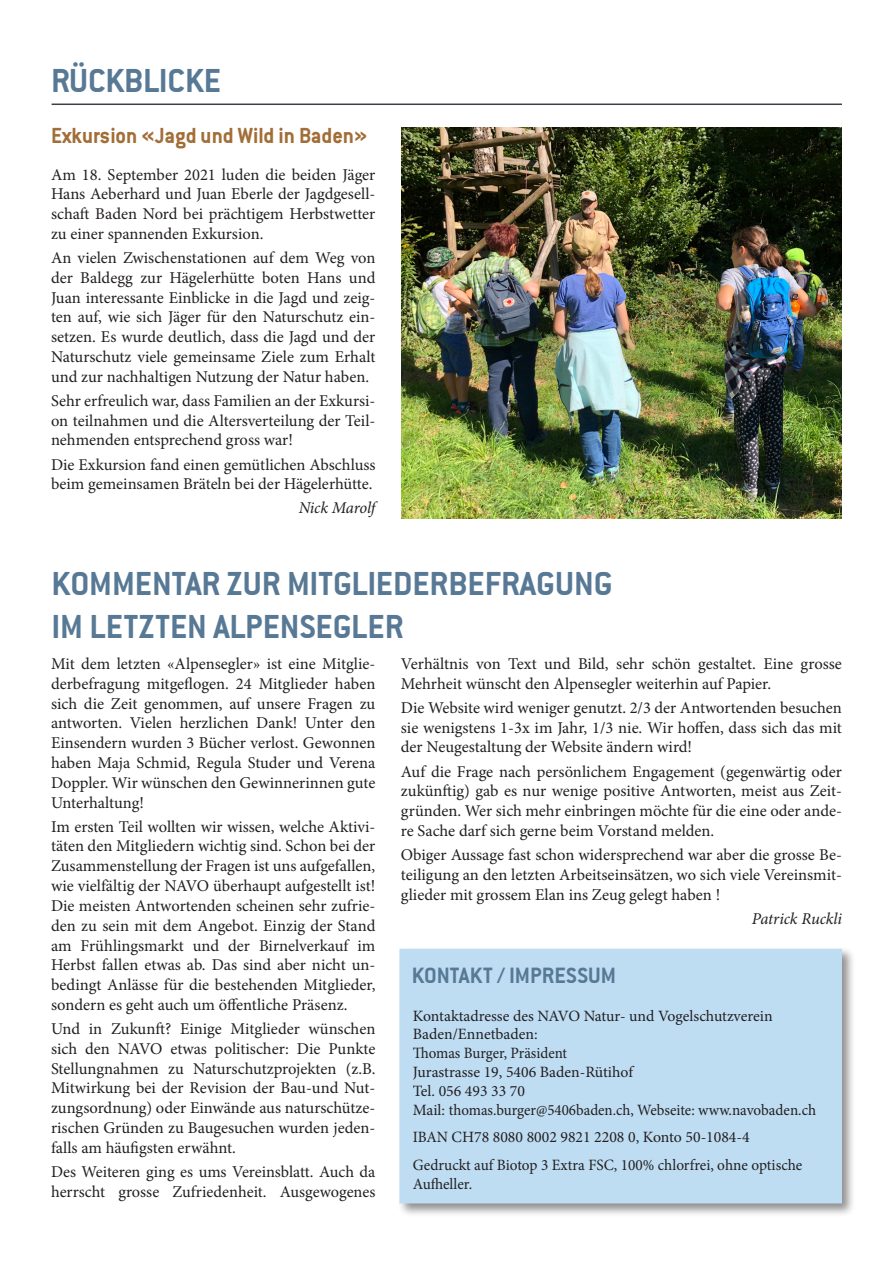
<style>
.page{position:relative;width:893px;height:1263px;background:#fff}
.page>*{position:absolute;margin:0;border:0;box-sizing:border-box;transform-origin:0 0}
.Title_Level_1{font:36px/43.2px "Conduit ITCTT Bold";color:#587995}
.Agenda_Title{font:700 24px "Conduit ITC";color:#a26e38;scale:.96 1}
.Title_Level_2{font:24px "Conduit ITCTT Bold";color:#587995}
.Body{font:16.5px/19.8px "Minion Pro";color:#231f20;text-align:justify}
.Author{font:italic 16.5px "Minion Pro";letter-spacing:-.01em;color:#231f20}
.Interview_Question{font:15.75px/18.9px "Minion Pro";color:#231f20}
.Body-2{font:15.75px/18.9px "Minion Pro";color:#231f20}
.Interview_Question-2{font:15.75px "Minion Pro";color:#231f20;scale:.96 1}
</style>
<div class="page">
<hr style="left:52px;top:104px;width:790px;height:1px;background:#3c4047">
<img style="left:401px;top:128px;width:441px;height:391px">
<div style="left:397px;top:946px;width:459px;height:271px;background:#231f20;opacity:.5"></div>
<div style="left:399px;top:949px;width:443px;height:254px;background:#beddf3"></div>
<p class="Title_Level_1" style="left:51px;top:58px;width:171px">RÜCKBLICKE</p>
<p class="Agenda_Title" style="left:51px;top:121px;width:331px">Exkursion «Jagd und Wild in Baden»</p>
<p class="Body" style="left:51px;top:164px;width:326px">Am 18. September 2021 luden die beiden Jäger Hans Aeberhard und Juan Eberle der Jagdgesell&shy;schaft Baden Nord bei prächtigem Herbstwetter zu einer spannenden Exkursion.</p>
<p class="Body" style="left:51px;top:248px;width:326px">An vielen Zwischenstationen auf dem Weg von der Baldegg zur Hägelerhütte boten Hans und Juan interessante Einblicke in die Jagd und zeig&shy;ten auf, wie sich Jäger für den Naturschutz ein&shy;setzen. Es wurde deutlich, dass die Jagd und der Naturschutz viele gemeinsame Ziele zum Erhalt und zur nachhaltigen Nutzung der Natur haben.</p>
<p class="Body" style="left:51px;top:391px;width:326px">Sehr erfreulich war, dass Familien an der Exkursi&shy;on teilnahmen und die Altersverteilung der Teil&shy;nehmenden entsprechend gross war!</p>
<p class="Body" style="left:51px;top:454px;width:326px">Die Exkursion fand einen gemütlichen Abschluss beim gemeinsamen Bräteln bei der Hägelerhütte.</p>
<p class="Author" style="left:299px;top:497px;width:78px">Nick Marolf</p>
<p class="Title_Level_1" style="left:52px;top:561px;width:563px">KOMMENTAR ZUR MITGLIEDERBEFRAGUNG<br>IM LETZTEN ALPENSEGLER</p>
<p class="Body" style="left:51px;top:654px;width:326px">Mit dem letzten «Alpensegler» ist eine Mitglie&shy;derbefragung mitgeflogen. 24 Mitglieder haben sich die Zeit genommen, auf unsere Fragen zu antworten. Vielen herzlichen Dank! Unter den Einsendern wurden 3 Bücher verlost. Gewonnen haben Maja Schmid, Regula Studer und Verena Doppler. Wir wünschen den Gewinnerinnen gute Unterhaltung!</p>
<p class="Body" style="left:51px;top:816px;width:326px">Im ersten Teil wollten wir wissen, welche Aktivi&shy;täten den Mitgliedern wichtig sind. Schon bei der Zusammenstellung der Fragen ist uns aufgefallen, wie vielfältig der NAVO überhaupt aufgestellt ist!<br>Die meisten Antwortenden scheinen sehr zufrie&shy;den zu sein mit dem Angebot. Einzig der Stand am Frühlingsmarkt und der Birnelverkauf im Herbst fallen etwas ab. Das sind aber nicht un&shy;bedingt Anlässe für die bestehenden Mitglieder, sondern es geht auch um öffentliche Präsenz.</p>
<p class="Body" style="left:51px;top:1019px;width:326px">Und in Zukunft? Einige Mitglieder wünschen sich den NAVO etwas politischer: Die Punkte Stellungnahmen zu Naturschutzprojekten (z.B.<br>Mitwirkung bei der Revision der Bau-und Nut&shy;zungsordnung) oder Einwände aus naturschütze&shy;rischen Gründen zu Baugesuchen wurden jeden&shy;falls am häufigsten erwähnt.</p>
<p class="Body" style="left:51px;top:1162px;width:326px">Des Weiteren ging es ums Vereinsblatt. Auch da herrscht grosse Zufriedenheit. Ausgewogenes</p>
<p class="Body" style="left:401px;top:654px;width:442px">Verhältnis von Text und Bild, sehr schön gestaltet. Eine grosse<br>Mehrheit wünscht den Alpensegler weiterhin auf Papier.</p>
<p class="Body" style="left:401px;top:698px;width:443px">Die Website wird weniger genutzt. 2/3 der Antwortenden besuchen sie wenigstens 1-3x im Jahr, 1/3 nie. Wir hoffen, dass sich das mit der Neugestaltung der Website ändern wird!</p>
<p class="Body" style="left:401px;top:761px;width:443px">Auf die Frage nach persönlichem Engagement (gegenwärtig oder zukünftig) gab es nur wenige positive Antworten, meist aus Zeit&shy;gründen. Wer sich mehr einbringen möchte für die eine oder ande&shy;re Sache darf sich gerne beim Vorstand melden.</p>
<p class="Body" style="left:401px;top:845px;width:442px">Obiger Aussage fast schon widersprechend war aber die grosse Be&shy;teiligung an den letzten Arbeitseinsätzen, wo sich viele Vereinsmit&shy;glieder mit grossem Elan ins Zeug gelegt haben !</p>
<p class="Author" style="left:752px;top:907px;width:92px">Patrick Ruckli</p>
<p class="Title_Level_2" style="left:412px;top:961px;width:206px">KONTAKT / IMPRESSUM</p>
<p class="Interview_Question" style="left:413px;top:1006px;width:405px">Kontaktadresse des NAVO Natur- und Vogelschutzverein Baden/Ennetbaden:<br>Thomas Burger, Präsident<br>Jurastrasse 19, 5406 Baden-Rütihof<br>Tel. 056 493 33 70<br>Mail: thomas.burger@5406baden.ch, Webseite: www.navobaden.ch</p>
<p class="Interview_Question-2" style="left:413px;top:1127px;width:352px">IBAN CH78 8080 8002 9821 2208 0, Konto 50-1084-4</p>
<p class="Body-2" style="left:413px;top:1155px;width:391px">Gedruckt auf Biotop 3 Extra FSC, 100% chlorfrei, ohne optische<br>Aufheller.</p>
</div>
